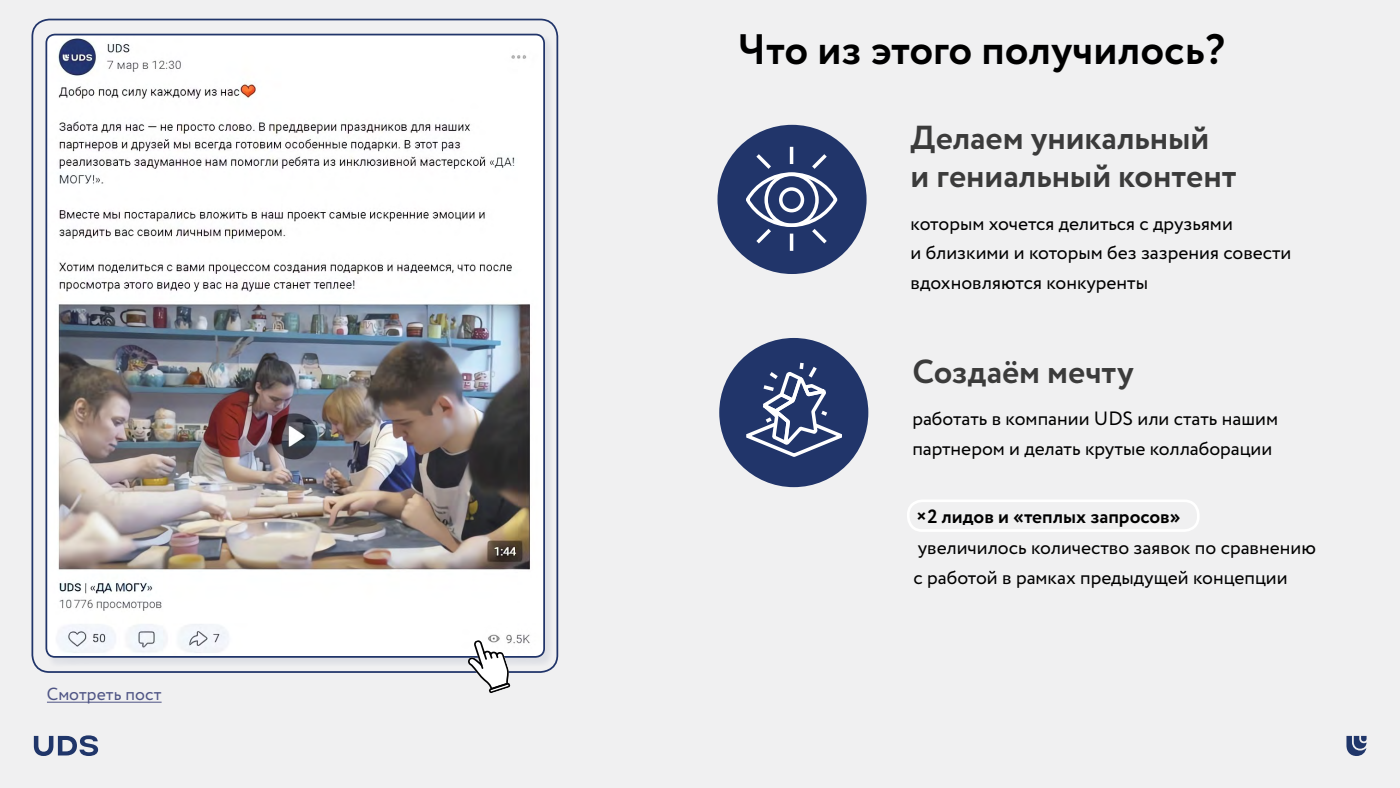
<style>
.page{position:relative;width:1400px;height:788px;background:#f0f0f1}
.page>*{position:absolute;margin:0;border:0;box-sizing:border-box;transform-origin:0 0}
.t1{font:700 42.52px "Circe";color:#000}
.t2{font:700 33.25px/38.5px "Circe";letter-spacing:-.005em;color:#3b3b3b}
.t3{font:19.25px/29.5px "Circe";color:#000}
.t4{font:700 19.25px "Circe";color:#000}
.t5{font:17.5px "Circe";letter-spacing:.005em;color:#4f5585}
</style>
<div class="page">
<div style="left:719px;top:338px;width:149px;height:149px;background:#21356a;border-radius:50%"></div>
<svg style="left:738px;top:359px;width:118px;height:107px"></svg>
<div style="left:718px;top:125px;width:149px;height:149px;background:#21356a;border-radius:50%"></div>
<div style="left:746px;top:172px;width:91px;height:55px;border:4px solid #fff;border-radius:50%"></div>
<div style="left:764px;top:173px;width:55px;height:54px;border:4px solid #fff;border-radius:50%"></div>
<div style="left:779px;top:187px;width:25px;height:25px;border:4px solid #fff;border-radius:50%"></div>
<hr style="left:790px;top:147px;width:3px;height:17px;background:#fff">
<svg style="left:756px;top:154px;width:15px;height:15px"></svg>
<svg style="left:812px;top:154px;width:15px;height:15px"></svg>
<hr style="left:790px;top:233px;width:3px;height:18px;background:#fff">
<svg style="left:756px;top:229px;width:15px;height:15px"></svg>
<svg style="left:812px;top:229px;width:15px;height:15px"></svg>
<div style="left:47px;top:35px;width:507px;height:632px;background:#21356a;opacity:.09"></div>
<img style="left:46px;top:35px;width:498px;height:621px">
<div style="left:45px;top:34px;width:500px;height:623px;border:2px solid #21356a;border-radius:9px"></div>
<div style="left:907px;top:499px;width:293px;height:33px;border:3px solid #fff;border-radius:14px"></div>
<svg style="left:467px;top:639px;width:43px;height:54px"></svg>
<hr style="left:47px;top:701px;width:115px;height:1px;background:#4f5585">
<svg style="left:33px;top:735px;width:65px;height:21px"></svg>
<svg style="left:1346px;top:735px;width:21px;height:21px"></svg>
<p class="t5" style="left:47px;top:682px;width:116px">Смотреть пост</p>
<h1 class="t1" style="left:738px;top:21px;width:489px">Что из этого получилось?</h1>
<h2 class="t2" style="left:911px;top:120px;width:327px">Делаем уникальный и гениальный контент</h2>
<p class="t3" style="left:911px;top:209px;width:382px">которым хочется делиться с друзьями<br>и близкими и которым без зазрения совести вдохновляются конкуренты</p>
<h2 class="t2" style="left:912px;top:354px;width:223px">Создаём мечту</h2>
<p class="t3" style="left:912px;top:404px;width:367px">работать в компании UDS или стать нашим партнером и делать крутые коллаборации</p>
<p class="t4" style="left:916px;top:503px;width:266px">×2 лидов и «теплых запросов»</p>
<p class="t3" style="left:913px;top:533px;width:404px">увеличилось количество заявок по сравнению с работой в рамках предыдущей концепции</p>
</div>
